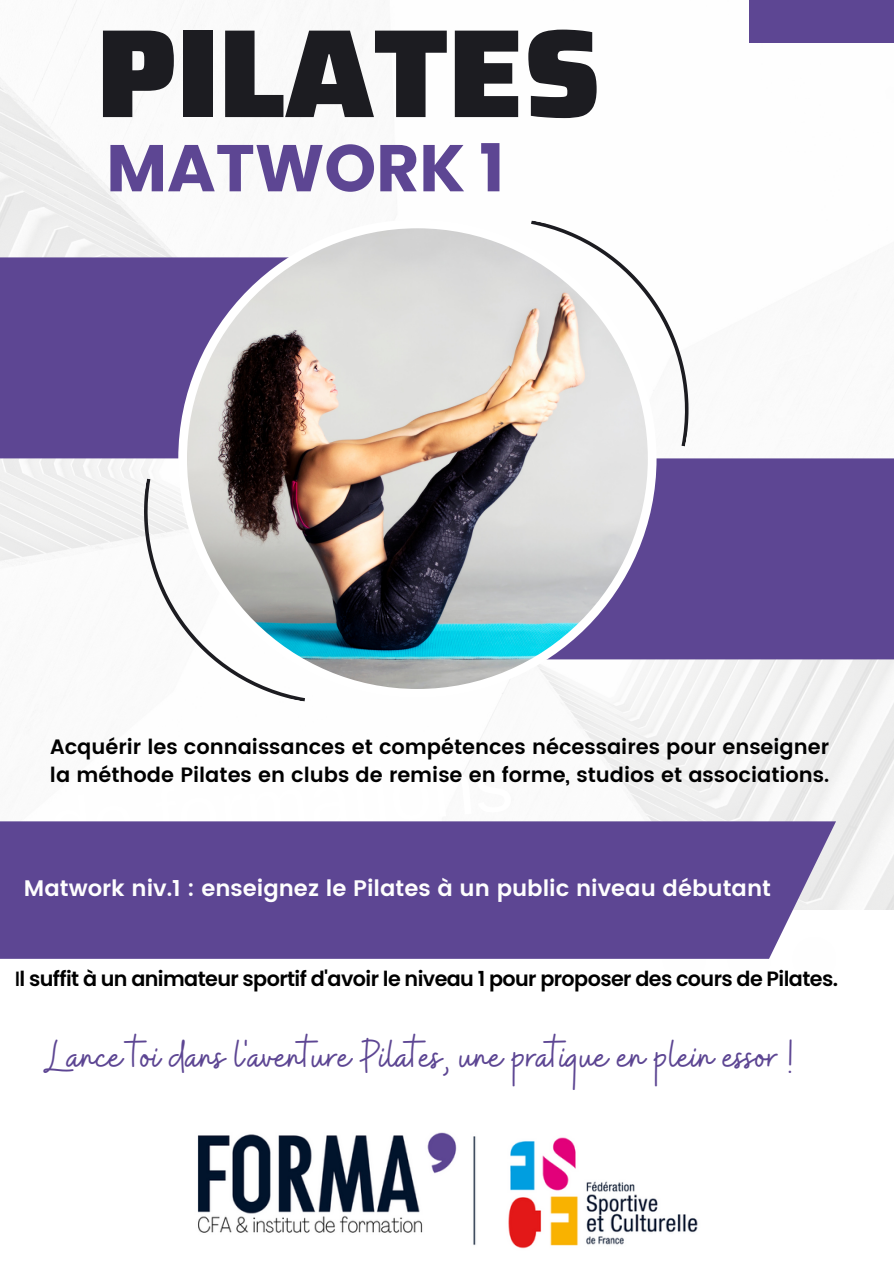
<style>
.page{position:relative;width:894px;height:1264px;background:#fff}
.page>*{position:absolute;margin:0;border:0;box-sizing:border-box;transform-origin:0 0}
.t1{font:900 125.55px "Saira";color:#1c1c21}
.t2{font:700 66px "Poppins";color:#5d4693}
.t3{font:46.5px "Buffalo";color:#5d4693}
.t4{font:600 22.5px "Poppins";color:#fefefe}
.t5{font:600 20.7px/28.2px "Poppins";color:#000}
.t6{font:600 20.7px "Poppins";letter-spacing:-.03em;color:#000}
.s1{font-weight:500}
</style>
<div class="page">
<img style="left:0;top:0;width:893px;height:910px">
<div style="left:0;top:257px;width:178px;height:201px;background:#5d4693"></div>
<div style="left:419px;top:458px;width:474px;height:201px;background:#5d4693"></div>
<svg style="left:178px;top:219px;width:478px;height:478px"></svg>
<div style="left:749px;top:0;width:144px;height:42px;background:#5d4693"></div>
<svg style="left:662px;top:958px;width:108px;height:1px"></svg>
<img style="left:197px;top:1132px;width:501px;height:117px">
<div style="left:0;top:821px;width:835px;height:137px;background:#5d4693"></div>
<svg style="left:495px;top:220px;width:226px;height:226px"></svg>
<svg style="left:114px;top:478px;width:223px;height:223px;fill:#f7f6f6"></svg>
<p class="t1" style="left:96px;top:-25px;width:505px">PILATES</p>
<p class="t2" style="left:106px;top:122px;width:399px">MATWORK 1</p>
<h2 class="t5" style="left:50px;top:732px;width:780px">Acquérir les connaissances et compétences nécessaires pour enseigner la méthode Pilates en clubs de remise en forme, studios et associations.</h2>
<p class="t4" style="left:24px;top:874px;width:748px">Matwork niv.1 : enseignez le Pilates à un public niveau débutant</p>
<p class="t6" style="left:15px;top:964px;width:824px"><span class="s1">I</span>l suffit à un animateur sportif d'avoir le niveau 1 pour proposer des cours de Pilates.</p>
<p class="t3" style="left:45px;top:1026px;width:749px">Lance toi dans l'aventure Pilates, une pratique en plein essor !</p>
</div>
